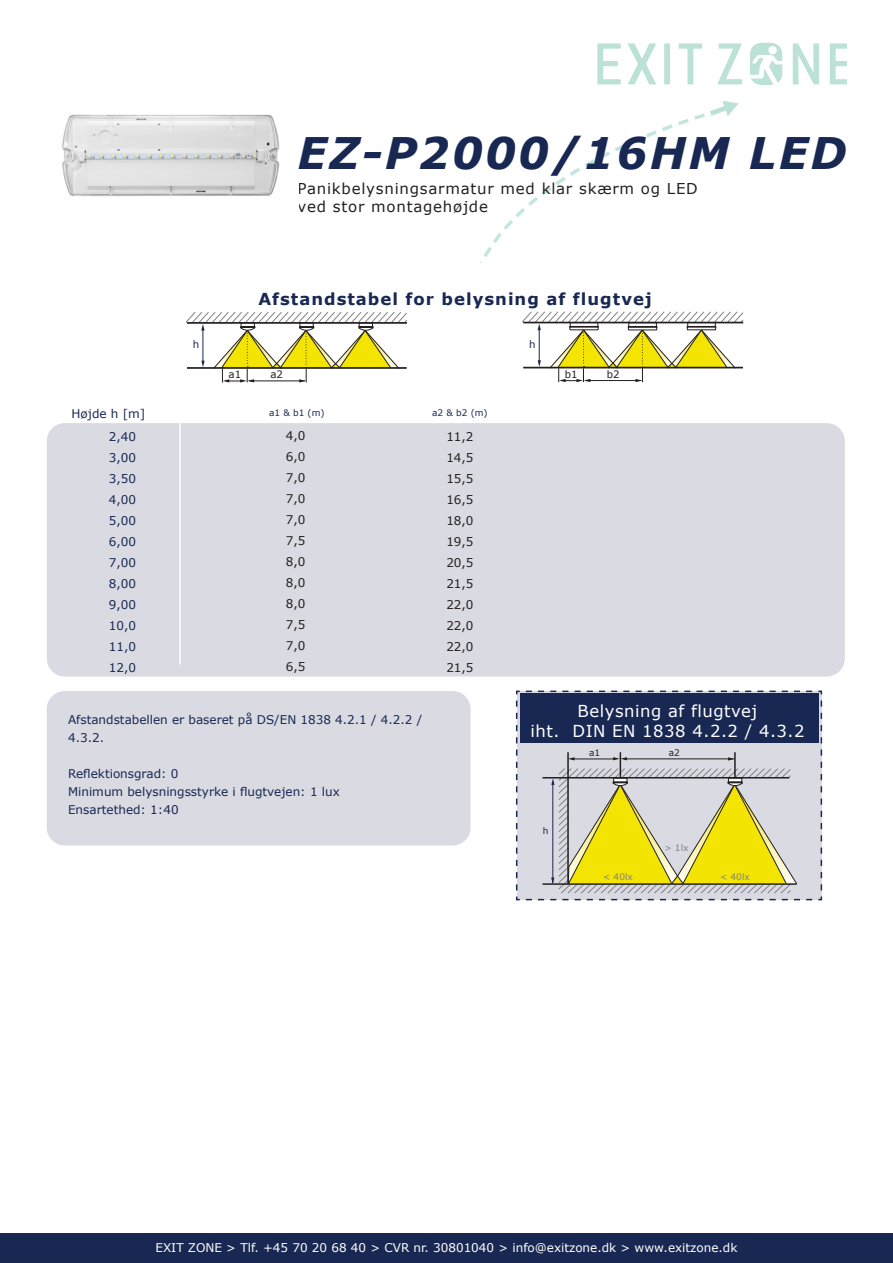
<style>
.page{position:relative;width:893px;height:1263px;background:#fff}
.page>*{position:absolute;margin:0;border:0;box-sizing:border-box;transform-origin:0 0}
.t1{font:italic 700 43.5px "Verdana";letter-spacing:.05em;color:#182853}
.t2{font:16.5px "Verdana";letter-spacing:.03em;color:#fff}
.t3{font:700 16.5px "Verdana";letter-spacing:.06em;color:#182853}
.t4{font:15px "Verdana";letter-spacing:.05em;color:#231f20}
.t5{font:12px/18px "Verdana";color:#182853}
.t6{font:12px "Verdana";color:#231f20}
.t7{font:12px "Verdana";color:#fff}
.t8{font:10.2px "Verdana";color:#231f20}
.t9{font:10.2px "Verdana";color:#182853}
.t10{font:9px "Verdana";color:#182853}
.t11{font:9px "Verdana";color:#808285}
.t12{font:9px "Verdana";color:#231f20}
</style>
<div class="page">
<div style="left:0;top:1233px;width:893px;height:30px;background:#182853"></div>
<svg style="left:597px;top:43px;width:24px;height:41px"></svg>
<svg style="left:628px;top:43px;width:28px;height:41px"></svg>
<div style="left:664px;top:43px;width:6px;height:41px;background:#bce1d6"></div>
<svg style="left:679px;top:43px;width:23px;height:41px"></svg>
<svg style="left:717px;top:43px;width:25px;height:41px"></svg>
<svg style="left:793px;top:43px;width:26px;height:41px"></svg>
<svg style="left:830px;top:43px;width:17px;height:41px"></svg>
<svg style="left:750px;top:43px;width:32px;height:42px"></svg>
<svg style="left:479px;top:113px;width:226px;height:150px"></svg>
<svg style="left:710px;top:101px;width:29px;height:15px"></svg>
<div style="left:47px;top:691px;width:424px;height:154px;background:#dadae2;border-radius:18px"></div>
<div style="left:47px;top:423px;width:798px;height:253px;background:#dadae2;border-radius:18px"></div>
<hr style="left:179px;top:417px;width:2px;height:248px;background:#fff">
<img style="left:62px;top:114px;width:218px;height:83px">
<svg style="left:515px;top:690px;width:308px;height:211px;background:#c7c9d4"></svg>
<div style="left:520px;top:694px;width:299px;height:49px;background:#182853"></div>
<svg style="left:526px;top:752px;width:289px;height:148px;background:#d5d19f"></svg>
<hr style="left:542px;top:777px;width:247px;height:1px;background:#231f20">
<svg style="left:185px;top:312px;width:222px;height:70px"></svg>
<svg style="left:522px;top:311px;width:222px;height:71px"></svg>
<hr style="left:523px;top:322px;width:220px;height:1px;background:#231f20">
<hr style="left:187px;top:322px;width:220px;height:2px;background:#231f20">
<p class="t1" style="left:298px;top:123px;width:550px">EZ-P2000/16HM LED</p>
<p class="t4" style="left:298px;top:179px;width:402px">Panikbelysningsarmatur med klar skærm og LED</p>
<p class="t4" style="left:298px;top:197px;width:192px">ved stor montagehøjde</p>
<p class="t9" style="left:193px;top:338px;width:8px">h</p>
<p class="t3" style="left:258px;top:287px;width:395px">Afstandstabel for belysning af flugtvej</p>
<p class="t9" style="left:529px;top:337px;width:8px">h</p>
<p class="t8" style="left:565px;top:367px;width:14px">b1</p>
<p class="t8" style="left:607px;top:367px;width:14px">b2</p>
<p class="t8" style="left:229px;top:367px;width:14px">a1</p>
<p class="t8" style="left:271px;top:367px;width:14px">a2</p>
<p class="t5" style="left:72px;top:404px;width:75px">Højde h [m]</p>
<p class="t10" style="left:269px;top:406px;width:57px">a1 &amp; b1 (m)</p>
<p class="t10" style="left:432px;top:406px;width:57px">a2 &amp; b2 (m)</p>
<p class="t5" style="left:109px;top:427px;width:29px">2,40</p>
<p class="t5" style="left:109px;top:448px;width:29px">3,00</p>
<p class="t5" style="left:109px;top:469px;width:29px">3,50</p>
<p class="t5" style="left:109px;top:490px;width:29px">4,00</p>
<p class="t5" style="left:109px;top:511px;width:29px">5,00</p>
<p class="t5" style="left:109px;top:532px;width:29px">6,00</p>
<p class="t5" style="left:109px;top:553px;width:29px">7,00</p>
<p class="t5" style="left:109px;top:574px;width:29px">8,00</p>
<p class="t5" style="left:109px;top:595px;width:29px">9,00</p>
<p class="t5" style="left:109px;top:616px;width:29px">10,0</p>
<p class="t5" style="left:109px;top:637px;width:29px">11,0</p>
<p class="t5" style="left:109px;top:658px;width:29px">12,0</p>
<p class="t6" style="left:286px;top:427px;width:21px">4,0</p>
<p class="t6" style="left:286px;top:448px;width:21px">6,0</p>
<p class="t6" style="left:286px;top:469px;width:21px">7,0</p>
<p class="t6" style="left:286px;top:490px;width:21px">7,0</p>
<p class="t6" style="left:286px;top:511px;width:21px">7,0</p>
<p class="t6" style="left:286px;top:532px;width:21px">7,5</p>
<p class="t6" style="left:286px;top:553px;width:21px">8,0</p>
<p class="t6" style="left:286px;top:574px;width:21px">8,0</p>
<p class="t6" style="left:286px;top:595px;width:21px">8,0</p>
<p class="t6" style="left:286px;top:616px;width:21px">7,5</p>
<p class="t6" style="left:286px;top:637px;width:21px">7,0</p>
<p class="t6" style="left:286px;top:658px;width:21px">6,5</p>
<p class="t6" style="left:446px;top:428px;width:29px">11,2</p>
<p class="t6" style="left:446px;top:449px;width:29px">14,5</p>
<p class="t6" style="left:446px;top:470px;width:29px">15,5</p>
<p class="t6" style="left:446px;top:491px;width:29px">16,5</p>
<p class="t6" style="left:446px;top:512px;width:29px">18,0</p>
<p class="t6" style="left:446px;top:533px;width:29px">19,5</p>
<p class="t6" style="left:446px;top:554px;width:29px">20,5</p>
<p class="t6" style="left:446px;top:575px;width:29px">21,5</p>
<p class="t6" style="left:446px;top:596px;width:29px">22,0</p>
<p class="t6" style="left:446px;top:617px;width:29px">22,0</p>
<p class="t6" style="left:446px;top:638px;width:29px">22,0</p>
<p class="t6" style="left:446px;top:659px;width:29px">21,5</p>
<p class="t5" style="left:68px;top:710px;width:356px">Afstandstabellen er baseret på DS/EN 1838 4.2.1 / 4.2.2 /<br>4.3.2.</p>
<p class="t5" style="left:68px;top:764px;width:112px">Reflektionsgrad: 0</p>
<p class="t5" style="left:68px;top:782px;width:273px">Minimum belysningsstyrke i flugtvejen: 1 lux</p>
<p class="t5" style="left:68px;top:800px;width:112px">Ensartethed: 1:40</p>
<p class="t2" style="left:578px;top:700px;width:181px">Belysning af flugtvej</p>
<p class="t2" style="left:530px;top:720px;width:276px">iht. DIN EN 1838 4.2.2 / 4.3.2</p>
<p class="t12" style="left:589px;top:746px;width:13px">a1</p>
<p class="t12" style="left:669px;top:746px;width:13px">a2</p>
<p class="t10" style="left:543px;top:825px;width:7px">h</p>
<p class="t11" style="left:603px;top:871px;width:31px">&lt; 40lx</p>
<p class="t11" style="left:664px;top:842px;width:26px">&gt; 1lx</p>
<p class="t11" style="left:720px;top:871px;width:31px">&lt; 40lx</p>
<p class="t7" style="left:155px;top:1240px;width:583px">EXIT ZONE &gt; Tlf. +45 70 20 68 40 &gt; CVR nr. 30801040 &gt; info@exitzone.dk &gt; www.exitzone.dk</p>
</div>
